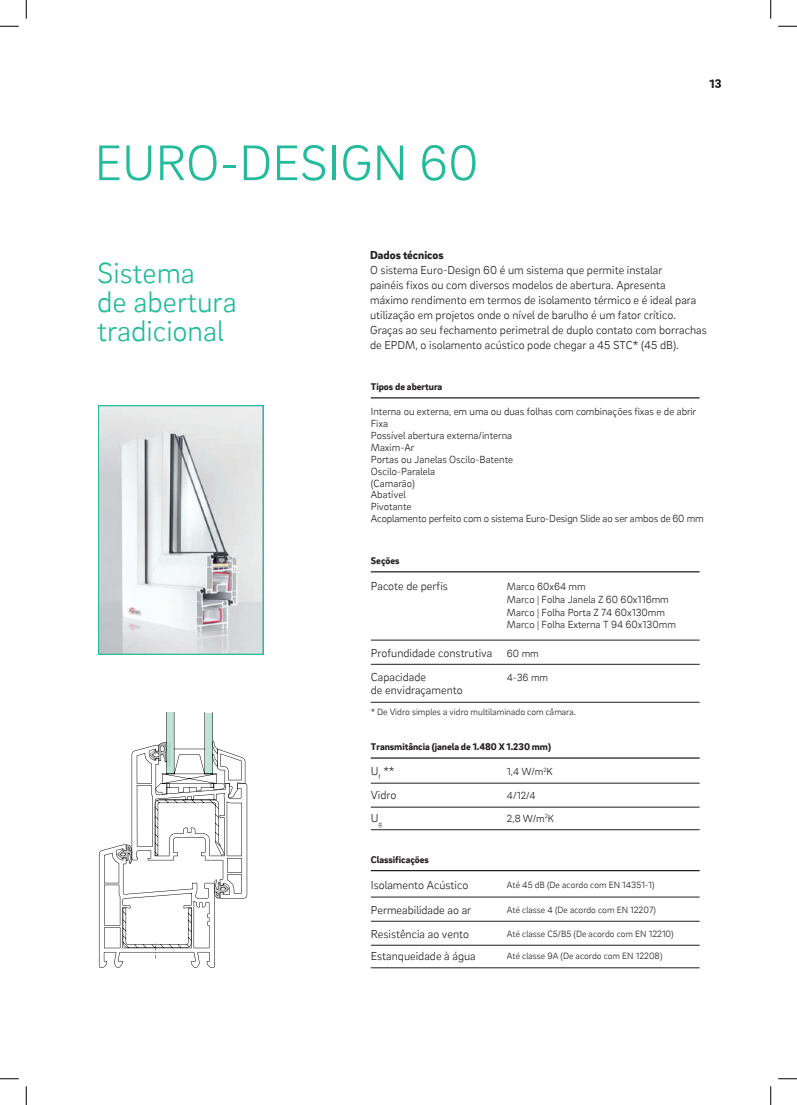
<style>
.page{position:relative;width:797px;height:1105px;background:#fff}
.page>*{position:absolute;margin:0;border:0;box-sizing:border-box;transform-origin:0 0}
.t1{font:300 51.25px "Brix Sans";color:#24bb9d}
.t2{font:300 30px/29px "Brix Sans";color:#24bb9d}
.t3{font:900 12.5px "Brix Sans";color:#231f20}
.t4{font:300 11.88px/15px "Brix Sans";color:#231f20}
.t5{font:900 11.88px "Brix Sans";color:#231f20}
.t6{font:300 10.62px/11.9px "Brix Sans";color:#231f20}
.t7{font:900 10px "Brix Sans";color:#231f20}
.t8{font:300 9.38px "Brix Sans";color:#231f20}
</style>
<div class="page">
<svg style="left:0;top:25px;width:19px;height:2px"></svg>
<svg style="left:778px;top:25px;width:19px;height:2px"></svg>
<svg style="left:0;top:1078px;width:19px;height:1px"></svg>
<svg style="left:778px;top:1078px;width:19px;height:1px"></svg>
<svg style="left:25px;top:0;width:2px;height:19px"></svg>
<svg style="left:25px;top:1086px;width:2px;height:19px"></svg>
<svg style="left:770px;top:0;width:1px;height:19px"></svg>
<svg style="left:770px;top:1086px;width:1px;height:19px"></svg>
<svg style="left:715px;top:79px;width:6px;height:9px"></svg>
<hr style="left:371px;top:870px;width:328px;height:1px;background:#231f20">
<hr style="left:371px;top:897px;width:328px;height:1px;background:#231f20">
<hr style="left:371px;top:921px;width:328px;height:1px;background:#231f20">
<hr style="left:371px;top:945px;width:328px;height:1px;background:#231f20">
<hr style="left:371px;top:967px;width:328px;height:1px;background:#231f20">
<hr style="left:371px;top:757px;width:328px;height:2px;background:#231f20">
<hr style="left:371px;top:783px;width:328px;height:1px;background:#231f20">
<hr style="left:371px;top:807px;width:328px;height:1px;background:#231f20">
<hr style="left:371px;top:829px;width:328px;height:1px;background:#231f20">
<hr style="left:371px;top:397px;width:328px;height:1px;background:#231f20">
<hr style="left:371px;top:571px;width:328px;height:1px;background:#231f20">
<hr style="left:371px;top:640px;width:328px;height:1px;background:#231f20">
<hr style="left:371px;top:664px;width:328px;height:1px;background:#231f20">
<hr style="left:371px;top:702px;width:328px;height:1px;background:#231f20">
<svg style="left:99px;top:712px;width:148px;height:256px"></svg>
<svg style="left:100px;top:407px;width:161px;height:246px"></svg>
<div style="left:98px;top:405px;width:165px;height:250px;border:1px solid #24bb9d"></div>
<h1 class="t1" style="left:95px;top:130px;width:385px">EURO-DESIGN 60</h1>
<p class="t3" style="left:709px;top:75px;width:7px">1</p>
<h2 class="t2" style="left:97px;top:258px;width:141px">Sistema<br>de abertura tradicional</h2>
<p class="t5" style="left:370px;top:247px;width:75px">Dados técnicos</p>
<p class="t4" style="left:370px;top:262px;width:338px">O sistema Euro-Design 60 é um sistema que permite instalar<br>painéis fixos ou com diversos modelos de abertura. Apresenta máximo rendimento em termos de isolamento térmico e é ideal para utilização em projetos onde o nível de barulho é um fator crítico.<br>Graças ao seu fechamento perimetral de duplo contato com borrachas de EPDM, o isolamento acústico pode chegar a 45 STC* (45 dB).</p>
<p class="t7" style="left:371px;top:380px;width:73px">Tipos de abertura</p>
<p class="t6" style="left:371px;top:405px;width:334px">Interna ou externa, em uma ou duas folhas com combinações fixas e de abrir<br>Fixa<br>Possível abertura externa/interna<br>Maxim-Ar<br>Portas ou Janelas Oscilo-Batente<br>Oscilo-Paralela<br>(Camarão)<br>Abatível<br>Pivotante<br>Acoplamento perfeito com o sistema Euro-Design Slide ao ser ambos de 60 mm</p>
<p class="t7" style="left:371px;top:554px;width:30px">Seções</p>
<p class="t4" style="left:371px;top:578px;width:79px">Pacote de perfis</p>
<p class="t4" style="left:371px;top:640px;width:123px;line-height:24px">Profundidade construtiva<br>Capacidade</p>
<p class="t4" style="left:371px;top:682px;width:93px">de envidraçamento</p>
<p class="t6" style="left:507px;top:580px;width:170px;line-height:12.8px">Marco 60x64 mm<br>Marco | Folha Janela Z 60 60x116mm<br>Marco | Folha Porta Z 74 60x130mm<br>Marco | Folha Externa T 94 60x130mm</p>
<p class="t6" style="left:507px;top:647px;width:33px">60 mm</p>
<p class="t6" style="left:507px;top:671px;width:43px">4-36 mm</p>
<p class="t8" style="left:371px;top:706px;width:207px">* De Vidro simples a vidro multilaminado com câmara.</p>
<p class="t7" style="left:371px;top:740px;width:182px">Transmitância (janela de 1.480 X 1.230 mm)</p>
<p class="t4" style="left:371px;top:759px;width:27px;line-height:24px">U<sub>f</sub> **<br>Vidro</p>
<p class="t4" style="left:371px;top:810px;width:13px">U<sub>g</sub></p>
<p class="t7" style="left:371px;top:853px;width:60px">Classificações</p>
<p class="t4" style="left:371px;top:872px;width:102px;line-height:24.2px">Isolamento Acústico<br>Permeabilidade ao ar<br>Resistência ao vento</p>
<p class="t4" style="left:371px;top:948px;width:106px">Estanqueidade à água</p>
<p class="t6" style="left:507px;top:765px;width:47px">1,4 W/m<sup>2</sup>K</p>
<p class="t6" style="left:507px;top:784px;width:49px;line-height:22.6px">4/12/4<br>2,8 W/m<sup>2</sup>K</p>
<p class="t8" style="left:507px;top:879px;width:149px">Até 45 dB (De acordo com EN 14351-1)</p>
<p class="t8" style="left:507px;top:903px;width:150px">Até classe 4 (De acordo com EN 12207)</p>
<p class="t8" style="left:507px;top:927px;width:168px">Até classe C5/B5 (De acordo com EN 12210)</p>
<p class="t8" style="left:507px;top:950px;width:157px">Até classe 9A (De acordo com EN 12208)</p>
</div>
